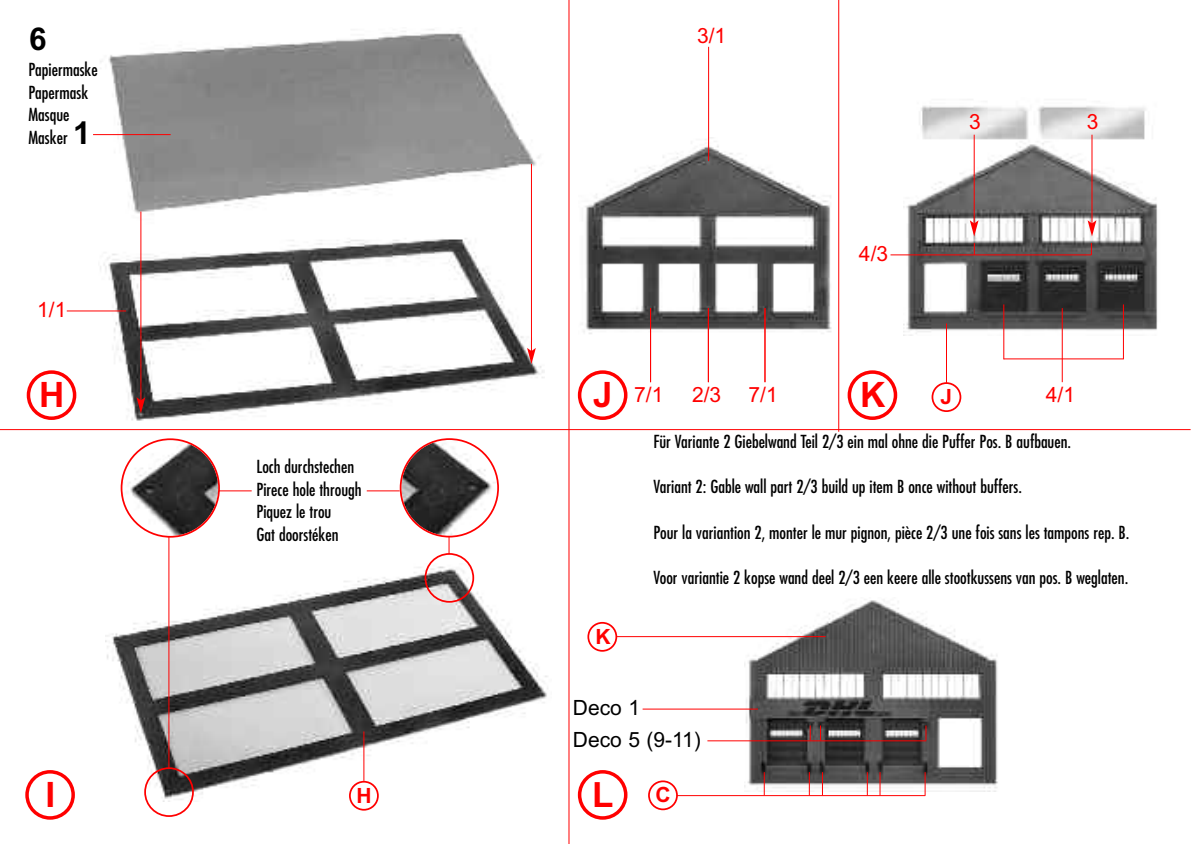
<style>
.page{position:relative;width:1191px;height:844px;background:#fff}
.page>*{position:absolute;margin:0;border:0;box-sizing:border-box;transform-origin:0 0}
.t1{font:700 35px "Arial";color:#f00}
.t2{font:700 31.5px "Arial";color:#000}
.t3{font:21px "Arial";color:#f00}
.t4{font:21px/31.7px "Arial";color:#000}
.t5{font:700 21px "Arial";color:#f00}
.t6{font:condensed 17.5px/22.6px "Futura";color:#000}
.s1{font-family:"Arial";font-weight:700;font-stretch:normal;font-size:31.5px}
</style>
<div class="page">
<hr style="left:568px;top:0;width:1px;height:843px;background:#f00">
<hr style="left:838px;top:0;width:1px;height:431px;background:#f00">
<hr style="left:0;top:429px;width:1190px;height:1px;background:#f00">
<img style="left:98px;top:29px;width:446px;height:392px">
<img style="left:106px;top:563px;width:442px;height:232px">
<img style="left:583px;top:137px;width:249px;height:199px">
<img style="left:903px;top:106px;width:255px;height:230px">
<img style="left:744px;top:599px;width:254px;height:192px">
<hr style="left:708px;top:47px;width:1px;height:114px;background:#f00">
<hr style="left:650px;top:308px;width:1px;height:74px;background:#f00">
<hr style="left:1061px;top:308px;width:1px;height:74px;background:#f00">
<hr style="left:1003px;top:304px;width:1px;height:55px;background:#f00">
<svg style="left:1091px;top:243px;width:1px;height:12px"></svg>
<hr style="left:1123px;top:304px;width:1px;height:55px;background:#f00">
<hr style="left:1003px;top:358px;width:120px;height:1px;background:#f00">
<hr style="left:946px;top:323px;width:1px;height:60px;background:#f00">
<hr style="left:708px;top:308px;width:1px;height:74px;background:#f00">
<hr style="left:764px;top:308px;width:1px;height:74px;background:#f00">
<hr style="left:363px;top:731px;width:1px;height:49px;background:#f00">
<hr style="left:168px;top:536px;width:1px;height:232px;background:#f00">
<hr style="left:93px;top:134px;width:78px;height:1px;background:#f00">
<hr style="left:890px;top:254px;width:201px;height:1px;background:#f00">
<hr style="left:67px;top:310px;width:59px;height:1px;background:#f00">
<hr style="left:140px;top:211px;width:1px;height:189px;background:#f00">
<svg style="left:136px;top:397px;width:9px;height:16px"></svg>
<hr style="left:531px;top:164px;width:1px;height:187px;background:#f00">
<svg style="left:527px;top:348px;width:9px;height:16px"></svg>
<hr style="left:973px;top:135px;width:1px;height:88px;background:#f00">
<svg style="left:969px;top:220px;width:9px;height:16px"></svg>
<hr style="left:1091px;top:135px;width:1px;height:88px;background:#f00">
<svg style="left:1087px;top:220px;width:9px;height:16px"></svg>
<svg style="left:400px;top:438px;width:99px;height:164px"></svg>
<svg style="left:144px;top:767px;width:50px;height:49px"></svg>
<svg style="left:121px;top:438px;width:99px;height:99px"></svg>
<svg style="left:27px;top:370px;width:49px;height:50px"></svg>
<svg style="left:25px;top:770px;width:50px;height:49px"></svg>
<svg style="left:578px;top:370px;width:49px;height:50px"></svg>
<svg style="left:847px;top:370px;width:50px;height:50px"></svg>
<svg style="left:578px;top:770px;width:49px;height:49px"></svg>
<svg style="left:349px;top:780px;width:30px;height:30px"></svg>
<svg style="left:931px;top:382px;width:30px;height:30px"></svg>
<svg style="left:587px;top:621px;width:30px;height:30px"></svg>
<hr style="left:367px;top:490px;width:32px;height:1px;background:#f00">
<hr style="left:219px;top:490px;width:33px;height:1px;background:#f00">
<svg style="left:648px;top:780px;width:30px;height:30px"></svg>
<hr style="left:677px;top:795px;width:248px;height:1px;background:#f00">
<svg style="left:809px;top:772px;width:1px;height:23px"></svg>
<svg style="left:764px;top:772px;width:1px;height:23px"></svg>
<svg style="left:924px;top:772px;width:1px;height:23px"></svg>
<svg style="left:809px;top:725px;width:1px;height:15px"></svg>
<svg style="left:820px;top:725px;width:1px;height:15px"></svg>
<svg style="left:925px;top:725px;width:1px;height:15px"></svg>
<svg style="left:879px;top:772px;width:1px;height:23px"></svg>
<svg style="left:867px;top:772px;width:1px;height:23px"></svg>
<svg style="left:822px;top:772px;width:1px;height:23px"></svg>
<hr style="left:642px;top:708px;width:116px;height:1px;background:#f00">
<hr style="left:616px;top:636px;width:209px;height:1px;background:#f00">
<hr style="left:707px;top:740px;width:219px;height:1px;background:#f00">
<h2 class="t2" style="left:29px;top:20px;width:19px">6</h2>
<p class="t3" style="left:697px;top:24px;width:31px">3/1</p>
<p class="t6" style="left:28px;top:59px;width:71px">Papiermaske<br>Papermask<br>Masque<br>Masker <span class="s1">1</span></p>
<p class="t3" style="left:969px;top:110px;width:13px">3</p>
<p class="t3" style="left:1086px;top:110px;width:13px">3</p>
<p class="t3" style="left:37px;top:297px;width:31px">1/1</p>
<h1 class="t1" style="left:39px;top:374px;width:27px">H</h1>
<p class="t3" style="left:859px;top:241px;width:31px">4/3</p>
<h1 class="t1" style="left:593px;top:374px;width:21px">J</h1>
<h1 class="t1" style="left:860px;top:374px;width:27px">K</h1>
<p class="t3" style="left:634px;top:382px;width:31px">7/1</p>
<p class="t3" style="left:1046px;top:382px;width:31px">4/1</p>
<p class="t3" style="left:692px;top:382px;width:31px">2/3</p>
<p class="t3" style="left:748px;top:382px;width:31px">7/1</p>
<p class="t5" style="left:940px;top:384px;width:13px">J</p>
<h1 class="t1" style="left:46px;top:774px;width:11px">I</h1>
<p class="t6" style="left:256px;top:456px;width:107px">Loch durchstechen<br>Pirece hole through<br>Piquez le trou<br>Gat doorstéken</p>
<p class="t5" style="left:595px;top:624px;width:17px">K</p>
<p class="t6" style="left:653px;top:431px;width:419px">Für Variante 2 Giebelwand Teil 2/3 ein mal ohne die Puffer Pos. B aufbauen.</p>
<p class="t6" style="left:653px;top:476px;width:370px">Variant 2: Gable wall part 2/3 build up item B once without buffers.</p>
<p class="t6" style="left:653px;top:522px;width:477px">Pour la variantion 2, monter le mur pignon, pièce 2/3 une fois sans les tampons rep. B.</p>
<p class="t6" style="left:653px;top:567px;width:476px">Voor variantie 2 kopse wand deel 2/3 een keere alle stootkussens van pos. B weglaten.</p>
<p class="t4" style="left:573px;top:691px;width:129px">Deco 1<br>Deco 5 (9-11)</p>
<p class="t5" style="left:356px;top:783px;width:17px">H</p>
<h1 class="t1" style="left:592px;top:774px;width:23px">L</h1>
<p class="t5" style="left:655px;top:782px;width:17px">C</p>
</div>
